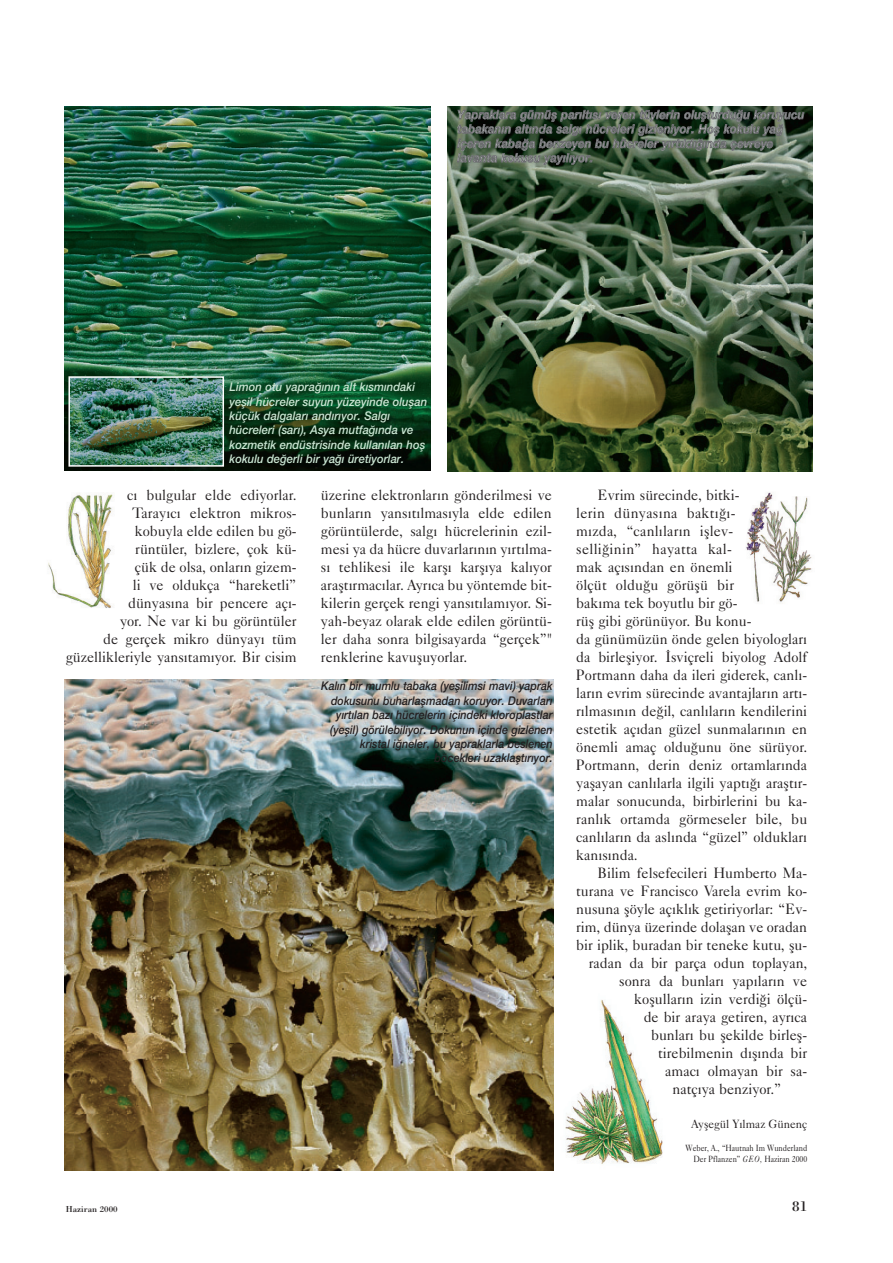
<style>
.page{position:relative;width:893px;height:1263px;background:#fff}
.page>*{position:absolute;margin:0;border:0;box-sizing:border-box;transform-origin:0 0}
.t1{font:15px/18px "Caslon Five Forty";color:#231f20;text-align:right;scale:.95 1}
.t2{font:15px "Bodoni";color:#231f20}
.t3{font:italic 500 12px/14.4px "Helvetica Neue";color:#231f20;text-align:right;scale:.9 1}
.t4{font:italic 500 12px/14.4px "Helvetica Neue";color:#cbe6d3;scale:.94 1}
.t5{font:italic 500 12px/14.4px "Helvetica Neue";letter-spacing:.035em;color:#fff;scale:.93 1}
.t6{font:12px "Caslon Five Forty";color:#231f20;scale:.95 1}
.t7{font:9px/10.8px "Caslon Five Forty";letter-spacing:-.005em;color:#231f20;text-align:right;scale:.85 1}
.t8{font:9px "Bodoni";color:#231f20}
.s1{font-style:italic}
</style>
<div class="page">
<img style="left:64px;top:106px;width:366px;height:365px">
<img style="left:71px;top:379px;width:150px;height:85px">
<div style="left:68px;top:376px;width:156px;height:91px;border:2px solid #fff"></div>
<img style="left:64px;top:679px;width:489px;height:491px">
<img style="left:447px;top:106px;width:366px;height:366px">
<img style="left:746px;top:492px;width:66px;height:111px">
<img style="left:565px;top:1000px;width:98px;height:164px">
<img style="left:48px;top:494px;width:65px;height:114px">
<p class="t5" style="left:457px;top:108px;width:374px">Yapraklara gümüş parıltısı veren tüylerin oluşturduğu koruyucu tabakanın altında salgı hücreleri gizleniyor. Hoş kokulu yağ içeren kabağa benzeyen bu hücreler yırtıldığında çevreye lavanta kokusu yayılıyor.</p>
<p class="t4" style="left:229px;top:381px;width:212px">Limon otu yaprağının alt kısmındaki yeşil hücreler suyun yüzeyinde oluşan küçük dalgaları andırıyor. Salgı hücreleri (sarı), Asya mutfağında ve kozmetik endüstrisinde kullanılan hoş kokulu değerli bir yağı üretiyorlar.</p>
<p class="t1" style="left:66px;top:488px;width:245px">cı bulgular elde ediyorlar.<br>Tarayıcı elektron mikros-<br>kobuyla elde edilen bu gö-<br>rüntüler, bizlere, çok kü-<br>çük de olsa, onların gizem-<br>li ve oldukça “hareketli”<br>dünyasına bir pencere açı-<br>yor. Ne var ki bu görüntüler<br>de gerçek mikro dünyayı tüm güzellikleriyle yansıtamıyor. Bir cisim</p>
<p class="t1" style="left:321px;top:488px;width:245px;text-align:justify">üzerine elektronların gönderilmesi ve bunların yansıtılmasıyla elde edilen görüntülerde, salgı hücrelerinin ezil&shy;mesi ya da hücre duvarlarının yırtılma&shy;sı tehlikesi ile karşı karşıya kalıyor araştırmacılar. Ayrıca bu yöntemde bit&shy;kilerin gerçek rengi yansıtılamıyor. Si&shy;yah-beyaz olarak elde edilen görüntü&shy;ler daha sonra bilgisayarda “gerçek”" renklerine kavuşuyorlar.</p>
<p class="t1" style="left:576px;top:488px;width:245px;text-align:left;text-indent:21px">Evrim sürecinde, bitki-<br>lerin dünyasına baktığı-<br>mızda, “canlıların işlev-<br>selliğinin” hayatta kal-<br>mak açısından en önemli<br>ölçüt olduğu görüşü bir<br>bakıma tek boyutlu bir gö-<br>rüş gibi görünüyor. Bu konu-<br>da günümüzün önde gelen biyologları da birleşiyor. İsviçreli biyolog Adolf<br>Portmann daha da ileri giderek, canlı&shy;ların evrim sürecinde avantajların artı&shy;rılmasının değil, canlıların kendilerini estetik açıdan güzel sunmalarının en önemli amaç olduğunu öne sürüyor.<br>Portmann, derin deniz ortamlarında yaşayan canlılarla ilgili yaptığı araştır&shy;malar sonucunda, birbirlerini bu ka&shy;ranlık ortamda görmeseler bile, bu canlıların da aslında “güzel” oldukları kanısında.</p>
<p class="t1" style="left:597px;top:866px;width:222px">Bilim felsefecileri Humberto Ma-</p>
<p class="t1" style="left:576px;top:884px;width:245px">turana ve Francisco Varela evrim ko-</p>
<p class="t1" style="left:576px;top:902px;width:245px">nusuna şöyle açıklık getiriyorlar: “Ev-</p>
<p class="t1" style="left:576px;top:920px;width:245px">rim, dünya üzerinde dolaşan ve oradan</p>
<p class="t1" style="left:576px;top:938px;width:245px">bir iplik, buradan bir teneke kutu, şu-</p>
<p class="t1" style="left:589px;top:956px;width:231px">radan da bir parça odun toplayan,</p>
<p class="t1" style="left:619px;top:974px;width:199px">sonra da bunları yapıların ve</p>
<p class="t1" style="left:634px;top:992px;width:183px">koşulların izin verdiği ölçü-</p>
<p class="t1" style="left:643px;top:1010px;width:174px">de bir araya getiren, ayrıca</p>
<p class="t1" style="left:651px;top:1028px;width:166px">bunları bu şekilde birleş-</p>
<p class="t1" style="left:658px;top:1046px;width:158px">tirebilmenin dışında bir</p>
<p class="t1" style="left:665px;top:1064px;width:151px">amacı olmayan bir sa-</p>
<p class="t1" style="left:672px;top:1082px;width:116px">natçıya benziyor.”</p>
<p class="t6" style="left:691px;top:1120px;width:123px">Ayşegül Yılmaz Günenç</p>
<p class="t7" style="left:685px;top:1144px;width:145px">Weber, A., “Hautnah Im Wunderland<br>Der Pflanzen” <span class="s1">GEO,</span> Haziran 2000</p>
<p class="t3" style="left:321px;top:680px;width:259px">Kalın bir mumlu tabaka (yeşilimsi mavi) yaprak dokusunu buharlaşmadan koruyor. Duvarları yırtılan bazı hücrelerin içindeki kloroplastlar (yeşil) görülebiliyor. Dokunun içinde gizlenen kristal iğneler, bu yapraklarla beslenen böcekleri uzaklaştırıyor.</p>
<p class="t8" style="left:66px;top:1206px;width:53px">Haziran 2000</p>
<p class="t2" style="left:792px;top:1201px;width:16px">81</p>
</div>
